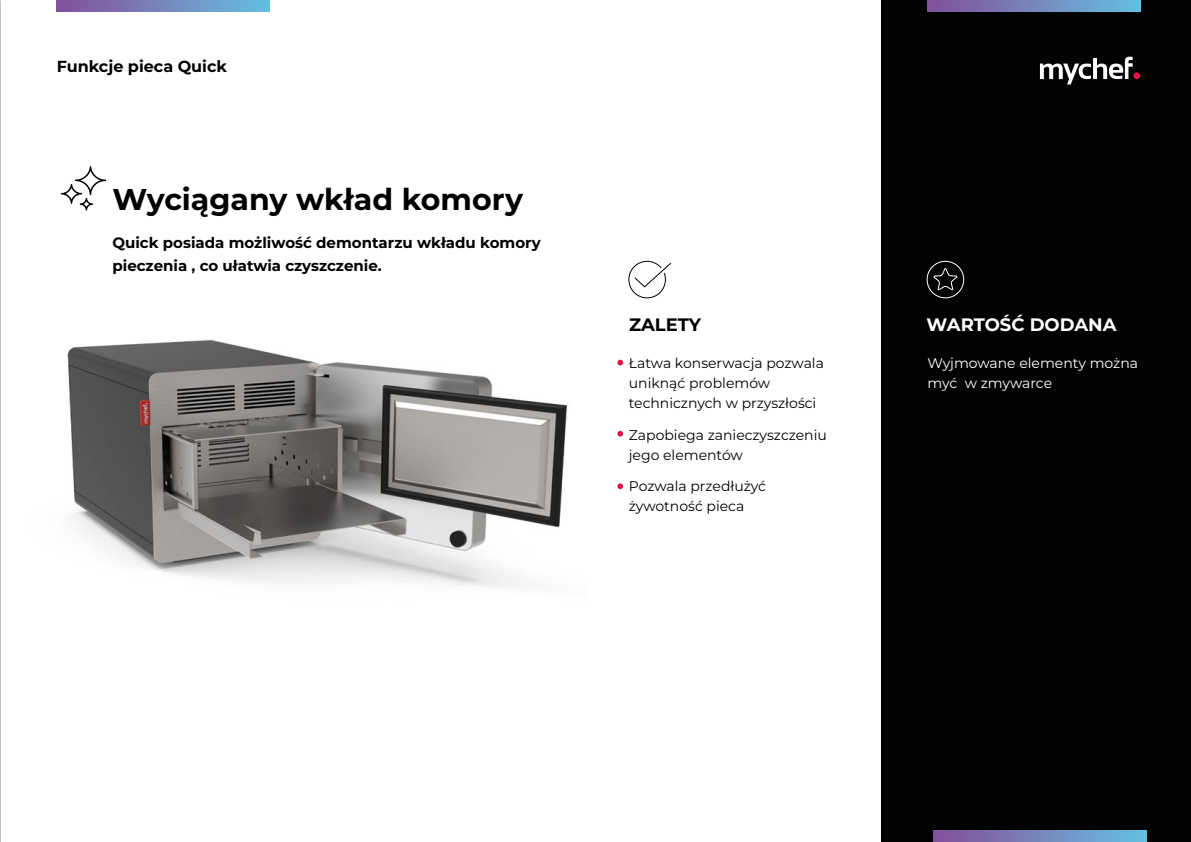
<style>
.page{position:relative;width:1191px;height:842px;background:#fff}
.page>*{position:absolute;margin:0;border:0;box-sizing:border-box;transform-origin:0 0}
.t1{font:700 30px "Montserrat";color:#000}
.t2{font:700 18px "Montserrat";color:#fff}
.t3{font:700 18px "Montserrat";color:#000}
.t4{font:700 16px "Montserrat";color:#000}
.t5{font:700 15px/23px "Montserrat";color:#000}
.t6{font:14px/20px "Montserrat";color:#000}
.t7{font:14px/20px "Montserrat";color:#fff}
</style>
<div class="page">
<img style="left:67px;top:339px;width:501px;height:249px">
<div style="left:882px;top:0;width:309px;height:842px;background:#010202"></div>
<svg style="left:57px;top:0;width:212px;height:11px;background:#7486bd"></svg>
<svg style="left:933px;top:831px;width:213px;height:11px;background:#7586bd"></svg>
<svg style="left:927px;top:0;width:213px;height:11px;background:#7486bd"></svg>
<svg style="left:617px;top:360px;width:6px;height:5px"></svg>
<svg style="left:617px;top:431px;width:6px;height:6px"></svg>
<svg style="left:617px;top:483px;width:6px;height:6px"></svg>
<div style="left:1133px;top:72px;width:7px;height:7px;background:#e51147;border-radius:50%"></div>
<svg style="left:1040px;top:57px;width:92px;height:27px"></svg>
<svg style="left:932px;top:268px;width:26px;height:23px"></svg>
<div style="left:926px;top:261px;width:38px;height:37px;border:1px solid #fff;border-radius:50%"></div>
<svg style="left:628px;top:260px;width:43px;height:39px"></svg>
<svg style="left:61px;top:166px;width:45px;height:44px"></svg>
<p class="t4" style="left:57px;top:56px;width:172px">Funkcje pieca Quick</p>
<h1 class="t1" style="left:112px;top:180px;width:412px">Wyciągany wkład komory</h1>
<p class="t5" style="left:112px;top:230px;width:430px">Quick posiada możliwość demontarzu wkładu komory pieczenia , co ułatwia czyszczenie.</p>
<p class="t3" style="left:629px;top:313px;width:73px">ZALETY</p>
<p class="t2" style="left:926px;top:313px;width:191px">WARTOŚĆ DODANA</p>
<p class="t6" style="left:629px;top:353px;width:197px">Łatwa konserwacja pozwala uniknąć problemów technicznych w przyszłości</p>
<p class="t6" style="left:629px;top:424px;width:200px">Zapobiega zanieczyszczeniu jego elementów</p>
<p class="t6" style="left:629px;top:476px;width:139px">Pozwala przedłużyć żywotność pieca</p>
<p class="t7" style="left:927px;top:353px;width:212px">Wyjmowane elementy można myć w zmywarce</p>
</div>
